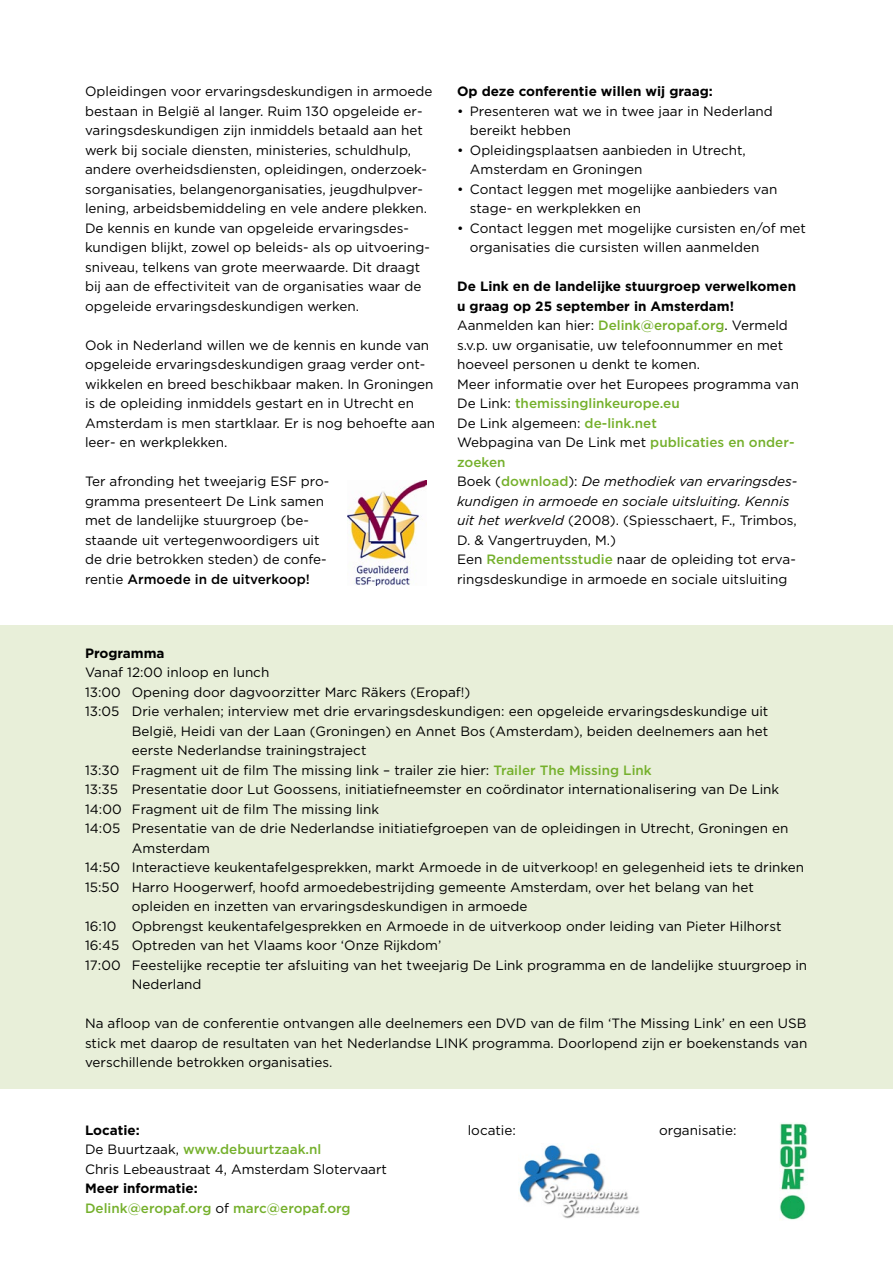
<style>
.page{position:relative;width:893px;height:1263px;background:#fff}
.page>*{position:absolute;margin:0;border:0;box-sizing:border-box;transform-origin:0 0}
.t1{font:13.5px/19.5px "Gotham";color:#000}
.t2{font:500 13.5px/19.5px "Gotham";color:#75b02c}
.t3{font:700 13.5px "Gotham";color:#000}
.s1{font-weight:500}
.s2{font-weight:700}
.s3{font-weight:500;color:#75b02c}
.s4{font-style:italic}
.s5{font-weight:700;color:#000}
.s6{font-weight:400;color:#000}
</style>
<div class="page">
<div style="left:0;top:625px;width:893px;height:464px;background:#e8efd9"></div>
<img style="left:348px;top:480px;width:79px;height:105px">
<img style="left:519px;top:1144px;width:121px;height:75px">
<img style="left:780px;top:1123px;width:28px;height:97px">
<p class="t1" style="left:85px;top:82px;width:349px">Opleidingen voor ervaringsdeskundigen in armoede bestaan in België al langer. Ruim 130 opgeleide er&shy;varingsdeskundigen zijn inmiddels betaald aan het werk bij sociale diensten, ministeries, schuldhulp, andere overheidsdiensten, opleidingen, onderzoek&shy;sorganisaties, belangenorganisaties, jeugdhulpver&shy;lening, arbeidsbemiddeling en vele andere plekken.<br>De kennis en kunde van opgeleide ervaringsdes&shy;kundigen blijkt, zowel op beleids- als op uitvoering&shy;sniveau, telkens van grote meerwaarde. Dit draagt bij aan de effectiviteit van de organisaties waar de opgeleide ervaringsdeskundigen werken.</p>
<p class="t1" style="left:85px;top:335px;width:352px">Ook in Nederland willen we de kennis en kunde van opgeleide ervaringsdeskundigen graag verder ont&shy;wikkelen en breed beschikbaar maken. In Groningen is de opleiding inmiddels gestart en in Utrecht en Amsterdam is men startklaar. Er is nog behoefte aan leer- en werkplekken.</p>
<p class="t1" style="left:85px;top:471px;width:246px">Ter afronding het tweejarig ESF pro&shy;gramma presenteert De Link samen met de landelijke stuurgroep (be&shy;staande uit vertegenwoordigers uit de drie betrokken steden) de confe&shy;rentie <span class="s1">Armoede in de uitverkoop!</span></p>
<p class="t3" style="left:457px;top:84px;width:257px">Op deze conferentie willen wij graag:</p>
<p class="t1" style="left:470px;top:101px;width:304px;text-indent:-13px">• Presenteren wat we in twee jaar in Nederland bereikt hebben</p>
<p class="t1" style="left:470px;top:140px;width:278px;text-indent:-13px">• Opleidingsplaatsen aanbieden in Utrecht,<br>Amsterdam en Groningen</p>
<p class="t1" style="left:470px;top:179px;width:309px;text-indent:-13px">• Contact leggen met mogelijke aanbieders van stage- en werkplekken en</p>
<p class="t1" style="left:470px;top:218px;width:338px;text-indent:-13px">• Contact leggen met mogelijke cursisten en/of met organisaties die cursisten willen aanmelden</p>
<p class="t1" style="left:457px;top:276px;width:343px"><span class="s2">De Link en de landelijke stuurgroep verwelkomen u graag op 25 september in Amsterdam!<br></span>Aanmelden kan hier: <span class="s3">Delink@eropaf.org</span>. Vermeld s.v.p. uw organisatie, uw telefoonnummer en met hoeveel personen u denkt te komen.<br>Meer informatie over het Europees programma van De Link: <span class="s3">themissinglinkeurope.eu<br></span>De Link algemeen: <span class="s3">de-link.net<br></span>Webpagina van De Link met <span class="s3">publicaties en onder&shy;zoeken<br></span>Boek (<span class="s3">download</span>): <span class="s4">De methodiek van ervaringsdes&shy;kundigen in armoede en sociale uitsluiting. Kennis uit het werkveld</span> (2008). (Spiesschaert, F., Trimbos, D. &amp; Vangertruyden, M.)<br>Een <span class="s3">Rendementsstudie</span> naar de opleiding tot erva&shy;ringsdeskundige in armoede en sociale uitsluiting</p>
<p class="t3" style="left:85px;top:645px;width:81px">Programma</p>
<p class="t1" style="left:85px;top:662px;width:186px">Vanaf 12:00 inloop en lunch</p>
<p class="t1" style="left:85px;top:682px;width:387px">13:00 Opening door dagvoorzitter Marc Räkers (Eropaf!)</p>
<p class="t1" style="left:85px;top:701px;width:685px">13:05 Drie verhalen; interview met drie ervaringsdeskundigen: een opgeleide ervaringsdeskundige uit</p>
<p class="t1" style="left:132px;top:721px;width:638px">België, Heidi van der Laan (Groningen) en Annet Bos (Amsterdam), beiden deelnemers aan het</p>
<p class="t1" style="left:132px;top:740px;width:236px">eerste Nederlandse trainingstraject</p>
<p class="t1" style="left:85px;top:760px;width:568px">13:30 Fragment uit de film The missing link – trailer zie hier: <span class="s3">Trailer The Missing Link</span></p>
<p class="t1" style="left:85px;top:779px;width:696px">13:35 Presentatie door Lut Goossens, initiatiefneemster en coördinator internationalisering van De Link</p>
<p class="t1" style="left:85px;top:799px;width:296px">14:00 Fragment uit de film The missing link</p>
<p class="t1" style="left:85px;top:818px;width:705px">14:05 Presentatie van de drie Nederlandse initiatiefgroepen van de opleidingen in Utrecht, Groningen en</p>
<p class="t1" style="left:132px;top:838px;width:80px">Amsterdam</p>
<p class="t1" style="left:85px;top:857px;width:721px">14:50 Interactieve keukentafelgesprekken, markt Armoede in de uitverkoop! en gelegenheid iets te drinken</p>
<p class="t1" style="left:85px;top:877px;width:670px">15:50 Harro Hoogerwerf, hoofd armoedebestrijding gemeente Amsterdam, over het belang van het</p>
<p class="t1" style="left:132px;top:896px;width:397px">opleiden en inzetten van ervaringsdeskundigen in armoede</p>
<p class="t1" style="left:85px;top:916px;width:698px">16:10 Opbrengst keukentafelgesprekken en Armoede in de uitverkoop onder leiding van Pieter Hilhorst</p>
<p class="t1" style="left:85px;top:935px;width:358px">16:45 Optreden van het Vlaams koor ‘Onze Rijkdom’</p>
<p class="t1" style="left:85px;top:955px;width:724px">17:00 Feestelijke receptie ter afsluiting van het tweejarig De Link programma en de landelijke stuurgroep in</p>
<p class="t1" style="left:132px;top:974px;width:71px">Nederland</p>
<p class="t1" style="left:85px;top:1013px;width:724px;text-align:justify">Na afloop van de conferentie ontvangen alle deelnemers een DVD van de film ‘The Missing Link’ en een USB stick met daarop de resultaten van het Nederlandse LINK programma. Doorlopend zijn er boekenstands van verschillende betrokken organisaties.</p>
<p class="t1" style="left:85px;top:1120px;width:303px"><span class="s2">Locatie:<br></span>De Buurtzaak, <span class="s3">www.debuurtzaak.nl<br></span>Chris Lebeaustraat 4, Amsterdam Slotervaart</p>
<p class="t2" style="left:85px;top:1178px;width:267px"><span class="s5">Meer informatie:<br></span>Delink@eropaf.org <span class="s6">of</span> marc@eropaf.org</p>
<p class="t1" style="left:468px;top:1120px;width:50px">locatie:</p>
<p class="t1" style="left:659px;top:1120px;width:79px">organisatie:</p>
</div>
